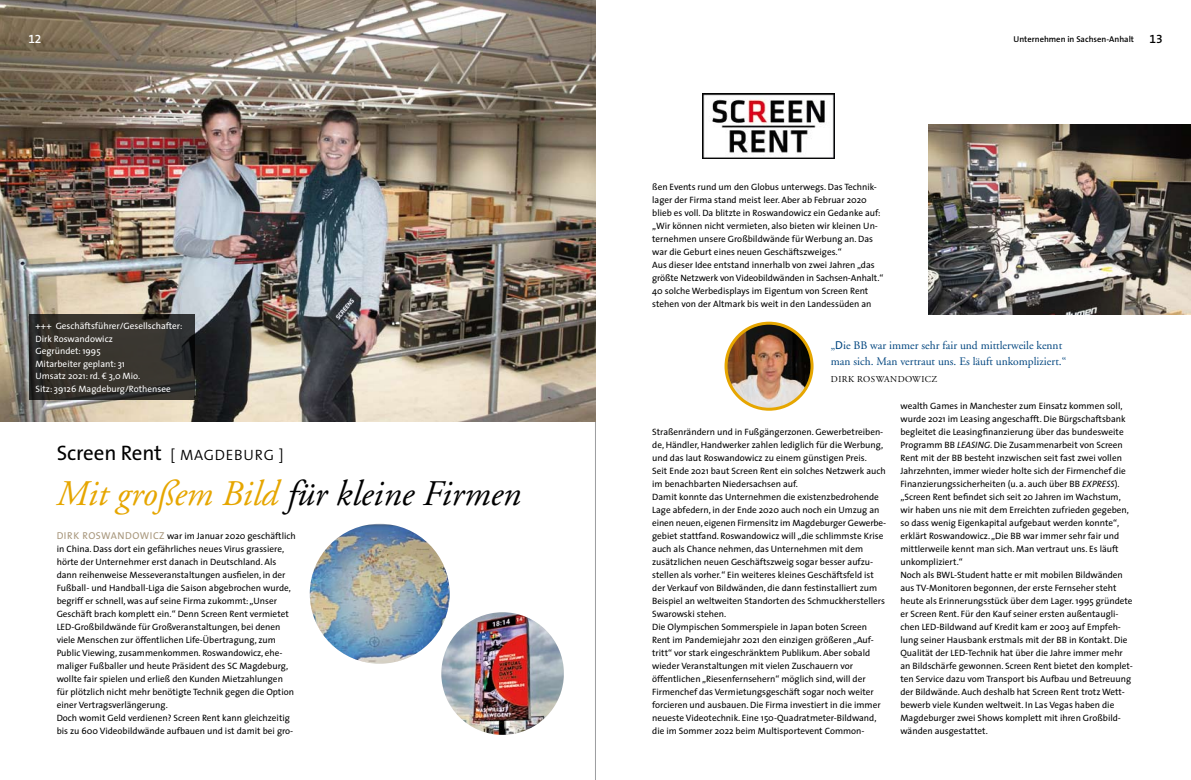
<style>
.page{position:relative;width:1191px;height:780px;background:#fff}
.page>*{position:absolute;margin:0;border:0;box-sizing:border-box;transform-origin:0 0}
.t1{font:italic 36px "Adobe Garamond";color:#000}
.t2{font:300 15px "The Sans";letter-spacing:.045em;color:#000}
.t3{font:12px "The Sans Semi Bold Expert";color:#000}
.t4{font:12px "The Sans Semi Bold Expert";color:#fff}
.t5{font:11.5px/16px "Adobe Garamond";color:#00457f}
.t6{font:10px "The Sans";color:#a8977c}
.t7{font:9.2px/13px "The Sans";color:#000}
.t8{font:9.2px/12.5px "The Sans";color:#fff}
.t9{font:9px "Adobe Garamond";letter-spacing:.05em;color:#000}
.t10{font:600 8.5px "The Sans";color:#000}
.s1{font-weight:400;font-size:21px}
.s2{color:#e6a600}
.s3{font-family:"The Sans"}
.s4{font-style:italic}
</style>
<div class="page">
<hr style="left:595px;top:0;width:1px;height:780px;background:#9c9d9f">
<img style="left:0;top:0;width:595px;height:421px">
<img style="left:441px;top:612px;width:123px;height:122px;border-radius:61px">
<svg style="left:29px;top:315px;width:165px;height:85px;fill:#38342e"></svg>
<img style="left:726px;top:323px;width:86px;height:86px;border-radius:43px">
<div style="left:724px;top:321px;width:89px;height:89px;border:3px solid #e6a600;border-radius:50%"></div>
<img style="left:310px;top:523px;width:140px;height:140px;border-radius:70px">
<img style="left:928px;top:124px;width:263px;height:190px">
<img style="left:702px;top:93px;width:132px;height:65px">
<h3 class="t4" style="left:28px;top:29px;width:15px">12</h3>
<p class="t8" style="left:35px;top:319px;width:148px">+++ Geschäftsführer/Gesellschafter:<br>Dirk Roswandowicz<br>Gegründet: 1995<br>Mitarbeiter geplant: 31<br>Umsatz 2021: rd. € 3,0 Mio.<br>Sitz: 39126 Magdeburg/Rothensee</p>
<h2 class="t2" style="left:57px;top:442px;width:228px"><span class="s1">Screen Rent</span> [ MAGD EBURG ]</h2>
<h1 class="t1" style="left:57px;top:474px;width:466px"><span class="s2">Mit großem Bild</span> für kleine Firmen</h1>
<p class="t6" style="left:57px;top:527px;width:14px">Dirk</p>
<p class="t6" style="left:82px;top:527px;width:14px">Roswandowicz</p>
<p class="t7" style="left:57px;top:529px;width:240px;text-indent:110px">war im Januar 2020 geschäftlich in China. Dass dort ein gefährliches neues Virus grassiere, hörte der Unternehmer erst danach in Deutschland. Als dann reihenweise Messeveranstaltungen ausfielen, in der Fußball- und Handball-Liga die Saison abgebrochen wurde, begriff er schnell, was auf seine Firma zukommt: „Unser Geschäft brach komplett ein.“ Denn Screen Rent vermietet LED-Großbildwände für Großveranstaltungen, bei denen viele Menschen zur öffentlichen Life-Übertragung, zum Public Viewing, zusammenkommen. Roswandowicz, ehe&shy;maliger Fußballer und heute Präsident des SC Magdeburg, wollte fair spielen und erließ den Kunden Mietzahlungen für plötzlich nicht mehr benötigte Technik gegen die Option einer Vertragsverlängerung.<br>Doch womit Geld verdienen? Screen Rent kann gleichzeitig bis zu 600 Videobildwände aufbauen und ist damit bei gro-</p>
<p class="t10" style="left:1013px;top:32px;width:122px">Unternehmen in Sachsen-Anhalt</p>
<h3 class="t3" style="left:1149px;top:29px;width:15px">13</h3>
<p class="t7" style="left:652px;top:180px;width:233px">ßen Events rund um den Globus unterwegs. Das Technik&shy;lager der Firma stand meist leer. Aber ab Februar 2020 blieb es voll. Da blitzte in Roswandowicz ein Gedanke auf: „Wir können nicht vermieten, also bieten wir kleinen Un&shy;ternehmen unsere Großbildwände für Werbung an. Das war die Geburt eines neuen Geschäftszweiges.“<br>Aus dieser Idee entstand innerhalb von zwei Jahren „das größte Netzwerk von Videobildwänden in Sachsen-Anhalt.“ 40 solche Werbedisplays im Eigentum von Screen Rent stehen von der Altmark bis weit in den Landessüden an</p>
<p class="t5" style="left:831px;top:338px;width:237px">„<span class="s3">D</span>ie BB war immer sehr fair und mittlerweile kennt man sich. Man vertraut uns. Es läuft unkompliziert.“</p>
<p class="t9" style="left:831px;top:374px;width:7px">dirk</p>
<p class="t9" style="left:857px;top:374px;width:21px">Roswa</p>
<p class="t9" style="left:890px;top:374px;width:46px">ndowicz</p>
<p class="t7" style="left:652px;top:425px;width:235px">Straßenrändern und in Fußgängerzonen. Gewerbetreiben&shy;de, Händler, Handwerker zahlen lediglich für die Werbung, und das laut Roswandowicz zu einem günstigen Preis.<br>Seit Ende 2021 baut Screen Rent ein solches Netzwerk auch im benachbarten Niedersachsen auf.<br>Damit konnte das Unternehmen die existenzbedrohende Lage abfedern, in der Ende 2020 auch noch ein Umzug an einen neuen, eigenen Firmensitz im Magdeburger Gewerbe&shy;gebiet stattfand. Roswandowicz will „die schlimmste Krise auch als Chance nehmen, das Unternehmen mit dem zusätzlichen neuen Geschäftszweig sogar besser aufzu&shy;stellen als vorher.“ Ein weiteres kleines Geschäftsfeld ist der Verkauf von Bildwänden, die dann festinstalliert zum Beispiel an weltweiten Standorten des Schmuckherstellers Swarowski stehen.<br>Die Olympischen Sommerspiele in Japan boten Screen Rent im Pandemiejahr 2021 den einzigen größeren „Auf&shy;tritt“ vor stark eingeschränktem Publikum. Aber sobald wieder Veranstaltungen mit vielen Zuschauern vor öffentlichen „Riesenfernsehern“ möglich sind, will der Firmenchef das Vermietungsgeschäft sogar noch weiter forcieren und ausbauen. Die Firma investiert in die immer neueste Videotechnik. Eine 150-Quadratmeter-Bildwand, die im Sommer 2022 beim Multisportevent Common-</p>
<p class="t7" style="left:900px;top:399px;width:234px">wealth Games in Manchester zum Einsatz kommen soll, wurde 2021 im Leasing angeschafft. Die Bürgschaftsbank begleitet die Leasingfinanzierung über das bundesweite Programm BB <span class="s4">LEASING</span>. Die Zusammenarbeit von Screen Rent mit der BB besteht inzwischen seit fast zwei vollen Jahrzehnten, immer wieder holte sich der Firmenchef die Finanzierungssicherheiten (u. a. auch über BB <span class="s4">EXPRESS</span>). „Screen Rent befindet sich seit 20 Jahren im Wachstum, wir haben uns nie mit dem Erreichten zufrieden gegeben, so dass wenig Eigenkapital aufgebaut werden konnte“, erklärt Roswandowicz. „Die BB war immer sehr fair und mittlerweile kennt man sich. Man vertraut uns. Es läuft unkompliziert.“<br>Noch als BWL-Student hatte er mit mobilen Bildwänden aus TV-Monitoren begonnen, der erste Fernseher steht heute als Erinnerungsstück über dem Lager. 1995 gründete er Screen Rent. Für den Kauf seiner ersten außentaugli&shy;chen LED-Bildwand auf Kredit kam er 2003 auf Empfeh&shy;lung seiner Hausbank erstmals mit der BB in Kontakt. Die Qualität der LED-Technik hat über die Jahre immer mehr an Bildschärfe gewonnen. Screen Rent bietet den komplet&shy;ten Service dazu vom Transport bis Aufbau und Betreuung der Bildwände. Auch deshalb hat Screen Rent trotz Wett&shy;bewerb viele Kunden weltweit. In Las Vegas haben die Magdeburger zwei Shows komplett mit ihren Großbild&shy;wänden ausgestattet.</p>
</div>
